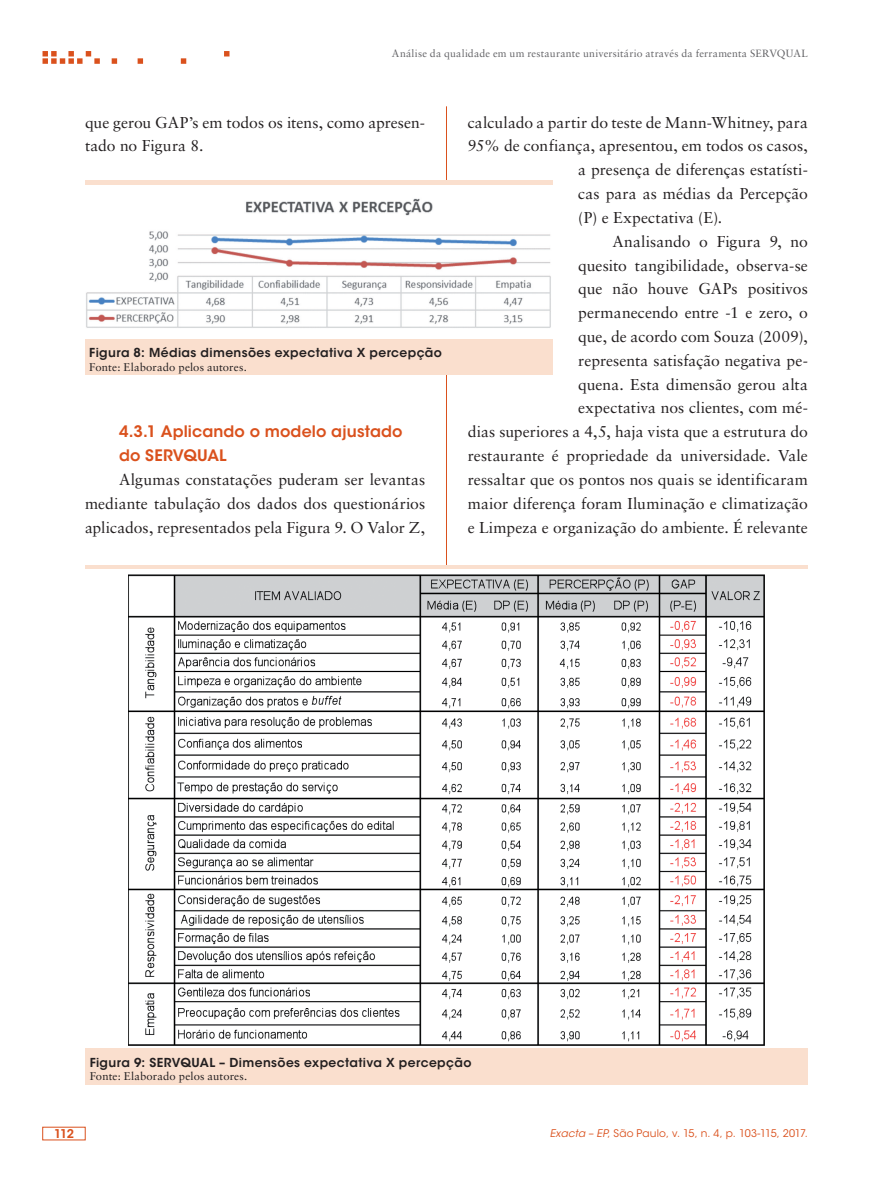
<style>
.page{position:relative;width:893px;height:1191px;background:#fff}
.page>*{position:absolute;margin:0;border:0;box-sizing:border-box;transform-origin:0 0}
.ex_Normal{font:15.75px/23.9px "Sabon LT Std";color:#231f20}
.ex_Subtitulo_3{font:600 15.75px/23.9px "ITC Avant Garde Std";letter-spacing:.005em;color:#da511d}
.ex_Tabela_-_titulo{font:600 12.3px "ITC Avant Garde Std";letter-spacing:.03em;color:#231f20}
.t1{font:600 12px "ITC Avant Garde Std";color:#da511d}
.ex_Tabela_-_nota{font:11.25px "Sabon LT Std";letter-spacing:.01em;color:#231f20}
.t2{font:10.5px "Sabon LT Std";letter-spacing:.02em;color:#636366}
.t3{font:10.5px "ITC Avant Garde Std";letter-spacing:.015em;color:#da511d}
.s1{font-style:italic}
</style>
<div class="page">
<hr style="left:446px;top:106px;width:1px;height:978px;background:#da511d">
<svg style="left:43px;top:51px;width:186px;height:13px"></svg>
<div style="left:85px;top:181px;width:468px;height:194px;background:#fadfce"></div>
<div style="left:85px;top:185px;width:468px;height:153px;background:#fff"></div>
<img style="left:86px;top:198px;width:465px;height:130px">
<div style="left:85px;top:565px;width:723px;height:519px;background:#fadfce"></div>
<div style="left:85px;top:569px;width:723px;height:478px;background:#fff"></div>
<img style="left:128px;top:574px;width:637px;height:472px">
<p class="t2" style="left:392px;top:47px;width:417px">Análise da qualidade em um restaurante universitário através da ferramenta SERVQUAL</p>
<p class="ex_Normal" style="left:85px;top:110px;width:342px">que gerou GAP’s em todos os itens, como apresen&shy;tado no Figura 8.</p>
<p class="ex_Tabela_-_titulo" style="left:89px;top:345px;width:354px">Figura 8: Médias dimensões expectativa X percepção</p>
<p class="ex_Tabela_-_nota" style="left:89px;top:360px;width:159px">Fonte: Elaborado pelos autores.</p>
<p class="ex_Subtitulo_3" style="left:119px;top:419px;width:285px">4.3.1 Aplicando o modelo ajustado do SERVQUAL</p>
<p class="ex_Normal" style="left:85px;top:467px;width:342px;text-align:justify;text-indent:34px">Algumas constatações puderam ser levantas mediante tabulação dos dados dos questionários aplicados, representados pela Figura 9. O Valor Z,</p>
<p class="ex_Normal" style="left:468px;top:110px;width:342px">calculado a partir do teste de Mann-Whitney, para</p>
<p class="ex_Normal" style="left:468px;top:134px;width:342px">95% de confiança, apresentou, em todos os casos,</p>
<p class="ex_Normal" style="left:578px;top:158px;width:231px">a presença de diferenças estatísti-</p>
<p class="ex_Normal" style="left:578px;top:181px;width:231px">cas para as médias da Percepção</p>
<p class="ex_Normal" style="left:578px;top:205px;width:145px">(P) e Expectativa (E).</p>
<p class="ex_Normal" style="left:468px;top:229px;width:342px;text-align:right">Analisando o Figura 9, no<br>quesito tangibilidade, observa-se<br>que não houve GAPs positivos<br>permanecendo entre -1 e zero, o<br>que, de acordo com Souza (2009),<br>representa satisfação negativa pe-<br>quena. Esta dimensão gerou alta<br>expectativa nos clientes, com mé-<br>dias superiores a 4,5, haja vista que a estrutura do restaurante é propriedade da universidade. Vale ressaltar que os pontos nos quais se identificaram maior diferença foram Iluminação e climatização e Limpeza e organização do ambiente. É relevante</p>
<p class="ex_Tabela_-_titulo" style="left:90px;top:1054px;width:383px">Figura 9: SERVQUAL – Dimensões expectativa X percepção</p>
<p class="ex_Tabela_-_nota" style="left:90px;top:1069px;width:159px">Fonte: Elaborado pelos autores.</p>
<p class="t1" style="left:54px;top:1126px;width:21px">112</p>
<p class="t3" style="left:550px;top:1127px;width:259px"><span class="s1">Exacta – EP</span>, São Paulo, v. 15, n. 4, p. 103-115, 2017.</p>
</div>
